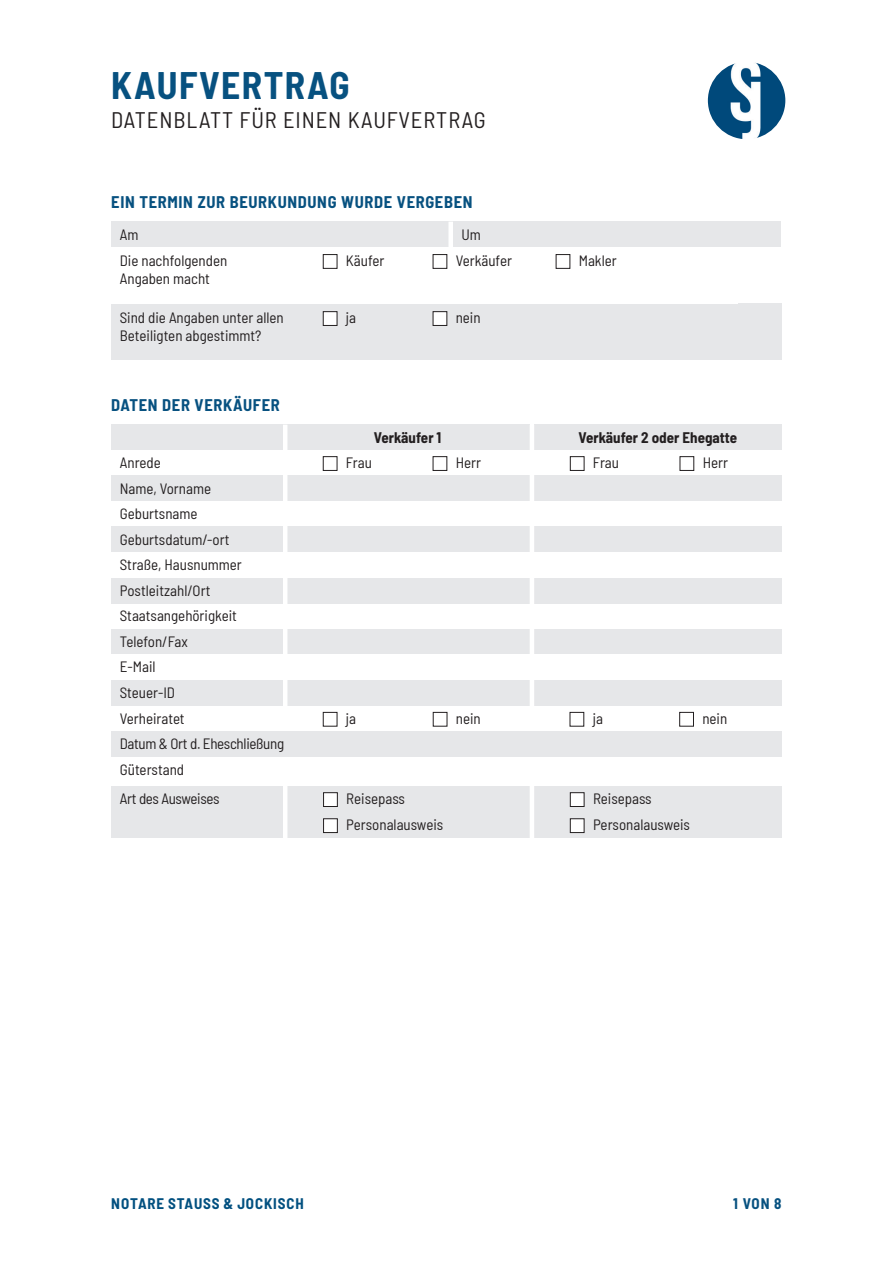
<style>
.page{position:relative;width:893px;height:1263px;background:#fff}
.page>*{position:absolute;margin:0;border:0;box-sizing:border-box;transform-origin:0 0}
.t1{font:700 semi-condensed 37.5px "Barlow";letter-spacing:.04em;color:#075180}
.t2{font:semi-condensed 22.5px "Barlow";letter-spacing:.04em;color:#231f20}
.t3{font:700 semi-condensed 16.5px "Barlow";letter-spacing:.04em;color:#075180}
.t4{font:semi-condensed 15px/18px "Barlow";color:#231f20}
.t5{font:semi-condensed 15px "Barlow";letter-spacing:-.02em;color:#231f20}
.t6{font:700 semi-condensed 15px "Barlow";color:#231f20}
.t7{font:700 semi-condensed 15px "Barlow";letter-spacing:.06em;color:#025080}
.t8{font:700 semi-condensed 15px "Barlow";color:#075180}
</style>
<div class="page">
<img style="left:708px;top:62px;width:77px;height:77px;border-radius:39px">
<div style="left:111px;top:812px;width:671px;height:25px;background:#e6e7e9"></div>
<div style="left:111px;top:786px;width:671px;height:25px;background:#e6e7e9"></div>
<div style="left:453px;top:222px;width:328px;height:25px;background:#e6e7e9"></div>
<div style="left:111px;top:222px;width:342px;height:25px;background:#e6e7e9"></div>
<div style="left:448px;top:222px;width:5px;height:25px;background:#fff"></div>
<div style="left:111px;top:304px;width:671px;height:56px;background:#e6e7e9"></div>
<div style="left:323px;top:312px;width:14px;height:13px;background:#fff"></div>
<div style="left:323px;top:311px;width:14px;height:15px;border:1px solid #231f20"></div>
<div style="left:433px;top:312px;width:14px;height:13px;background:#fff"></div>
<div style="left:433px;top:311px;width:14px;height:15px;border:1px solid #231f20"></div>
<div style="left:323px;top:254px;width:14px;height:15px;border:1px solid #231f20"></div>
<div style="left:433px;top:254px;width:14px;height:15px;border:1px solid #231f20"></div>
<div style="left:556px;top:254px;width:14px;height:15px;border:1px solid #231f20"></div>
<div style="left:111px;top:680px;width:671px;height:26px;background:#e6e7e9"></div>
<div style="left:111px;top:629px;width:671px;height:25px;background:#e6e7e9"></div>
<div style="left:111px;top:476px;width:671px;height:25px;background:#e6e7e9"></div>
<div style="left:286px;top:425px;width:244px;height:25px;background:#e6e7e9"></div>
<div style="left:111px;top:425px;width:174px;height:25px;background:#e6e7e9"></div>
<div style="left:534px;top:425px;width:248px;height:25px;background:#e6e7e9"></div>
<div style="left:111px;top:527px;width:671px;height:25px;background:#e6e7e9"></div>
<div style="left:111px;top:578px;width:671px;height:25px;background:#e6e7e9"></div>
<div style="left:323px;top:456px;width:14px;height:15px;border:1px solid #231f20"></div>
<div style="left:570px;top:456px;width:14px;height:15px;border:1px solid #231f20"></div>
<div style="left:433px;top:456px;width:14px;height:15px;border:1px solid #231f20"></div>
<div style="left:680px;top:456px;width:14px;height:15px;border:1px solid #231f20"></div>
<div style="left:324px;top:793px;width:13px;height:13px;background:#fff"></div>
<div style="left:323px;top:792px;width:15px;height:15px;border:1px solid #231f20"></div>
<div style="left:570px;top:793px;width:14px;height:13px;background:#fff"></div>
<div style="left:570px;top:792px;width:14px;height:15px;border:1px solid #231f20"></div>
<div style="left:324px;top:819px;width:13px;height:13px;background:#fff"></div>
<div style="left:323px;top:818px;width:15px;height:15px;border:1px solid #231f20"></div>
<div style="left:570px;top:819px;width:14px;height:13px;background:#fff"></div>
<div style="left:570px;top:818px;width:14px;height:15px;border:1px solid #231f20"></div>
<div style="left:323px;top:712px;width:14px;height:14px;border:1px solid #231f20"></div>
<div style="left:570px;top:712px;width:14px;height:14px;border:1px solid #231f20"></div>
<div style="left:433px;top:712px;width:14px;height:14px;border:1px solid #231f20"></div>
<div style="left:679px;top:712px;width:15px;height:14px;border:1px solid #231f20"></div>
<hr style="left:283px;top:425px;width:4px;height:417px;background:#fff">
<hr style="left:530px;top:425px;width:4px;height:417px;background:#fff">
<div style="left:111px;top:731px;width:671px;height:26px;background:#e6e7e9"></div>
<h1 class="t1" style="left:111px;top:59px;width:240px">KAUFVERTRAG</h1>
<h2 class="t2" style="left:111px;top:103px;width:376px">DATENBLATT FÜR EINEN KAUFVERTRAG</h2>
<p class="t3" style="left:111px;top:190px;width:363px">EIN TERMIN ZUR BEURKUNDUNG WURDE VERGEBEN</p>
<p class="t4" style="left:120px;top:224px;width:20px">Am</p>
<p class="t4" style="left:461px;top:224px;width:21px">Um</p>
<p class="t4" style="left:120px;top:251px;width:109px">Die nachfolgenden<br>Angaben macht</p>
<p class="t4" style="left:346px;top:251px;width:40px">Käufer</p>
<p class="t4" style="left:456px;top:251px;width:58px">Verkäufer</p>
<p class="t4" style="left:579px;top:251px;width:40px">Makler</p>
<p class="t4" style="left:120px;top:307px;width:165px">Sind die Angaben unter allen<br>Beteiligten abgestimmt?</p>
<p class="t4" style="left:346px;top:308px;width:12px">ja</p>
<p class="t4" style="left:456px;top:308px;width:26px">nein</p>
<p class="t3" style="left:111px;top:393px;width:170px">DATEN DER VERKÄUFER</p>
<p class="t4" style="left:120px;top:453px;width:43px">Anrede</p>
<p class="t4" style="left:120px;top:478px;width:93px">Name, Vorname</p>
<p class="t4" style="left:120px;top:504px;width:79px">Geburtsname</p>
<p class="t4" style="left:120px;top:529px;width:111px">Geburtsdatum/-ort</p>
<p class="t4" style="left:120px;top:555px;width:124px">Straße, Hausnummer</p>
<p class="t4" style="left:120px;top:580px;width:92px">Postleitzahl/Ort</p>
<p class="t4" style="left:120px;top:602px;width:119px;line-height:25.5px">Staatsangehörigkeit<br>Telefon/Fax<br>E-Mail</p>
<p class="t4" style="left:120px;top:683px;width:57px">Steuer-ID</p>
<p class="t6" style="left:374px;top:426px;width:69px">Verkäufer 1</p>
<p class="t6" style="left:579px;top:426px;width:160px">Verkäufer 2 oder Ehegatte</p>
<p class="t4" style="left:346px;top:453px;width:28px">Frau</p>
<p class="t4" style="left:456px;top:453px;width:27px">Herr</p>
<p class="t4" style="left:593px;top:453px;width:28px">Frau</p>
<p class="t4" style="left:703px;top:453px;width:27px">Herr</p>
<p class="t4" style="left:120px;top:708px;width:66px">Verheiratet</p>
<p class="t4" style="left:346px;top:708px;width:12px">ja</p>
<p class="t4" style="left:456px;top:708px;width:26px">nein</p>
<p class="t4" style="left:593px;top:708px;width:12px">ja</p>
<p class="t4" style="left:702px;top:708px;width:26px">nein</p>
<p class="t4" style="left:120px;top:759px;width:66px">Güterstand</p>
<p class="t5" style="left:120px;top:733px;width:166px">Datum &amp; Ort d. Eheschließung</p>
<p class="t5" style="left:120px;top:788px;width:101px">Art des Ausweises</p>
<p class="t4" style="left:346px;top:789px;width:60px">Reisepass</p>
<p class="t4" style="left:593px;top:789px;width:60px">Reisepass</p>
<p class="t4" style="left:346px;top:815px;width:99px">Personalausweis</p>
<p class="t4" style="left:593px;top:815px;width:99px">Personalausweis</p>
<p class="t7" style="left:111px;top:1193px;width:194px">NOTARE STAUSS &amp; JOCKISCH</p>
<p class="t8" style="left:733px;top:1193px;width:50px">1 VON 8</p>
</div>
